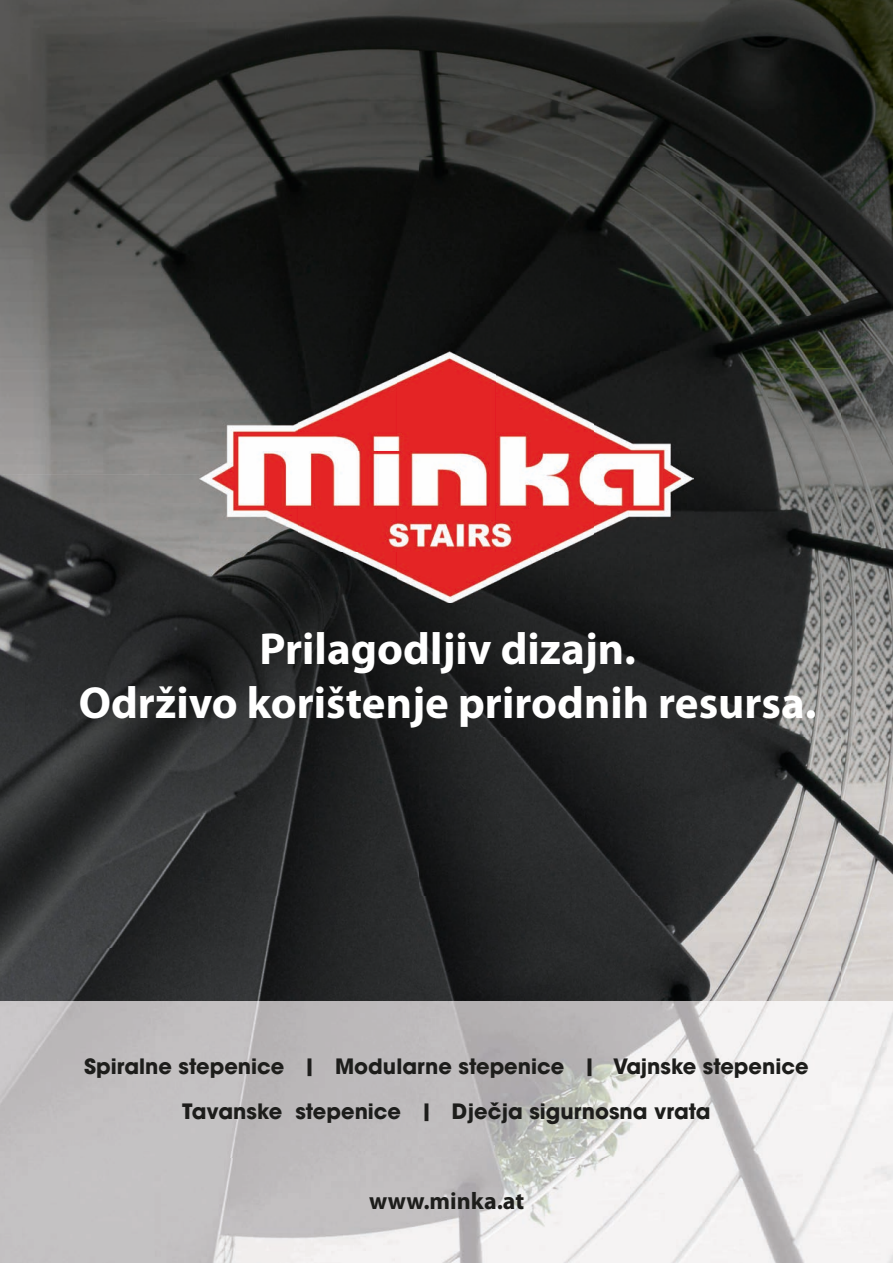
<style>
.page{position:relative;width:893px;height:1263px;background:#fff}
.page>*{position:absolute;margin:0;border:0;box-sizing:border-box;transform-origin:0 0}
.t1{font:700 45px/54px "Myriad Pro";color:#fff;text-align:center}
.t2{font:700 24px "Myriad Pro";color:#1d1d1b}
.t3{font:700 21px/45px "ITC Avant Garde Pro";color:#1d1d1b;text-align:center}
</style>
<div class="page">
<img style="left:0;top:0;width:840px;height:316px">
<img style="left:840px;top:0;width:53px;height:1263px">
<img style="left:0;top:316px;width:210px;height:842px">
<img style="left:210px;top:316px;width:631px;height:53px">
<img style="left:694px;top:369px;width:147px;height:211px">
<img style="left:210px;top:603px;width:420px;height:135px">
<img style="left:630px;top:580px;width:211px;height:158px">
<img style="left:210px;top:738px;width:631px;height:420px">
<img style="left:200px;top:351px;width:494px;height:252px">
<img style="left:0;top:1158px;width:841px;height:105px">
<h1 class="t1" style="left:79px;top:620px;width:739px">Prilagodljiv dizajn.<br>Održivo korištenje prirodnih resursa.</h1>
<p class="t3" style="left:84px;top:1044px;width:726px">Spiralne stepenice | Modularne stepenice | Vajnske stepenice<br>Tavanske stepenice | Dječja sigurnosna vrata</p>
<p class="t2" style="left:369px;top:1185px;width:157px">www.minka.at</p>
</div>
